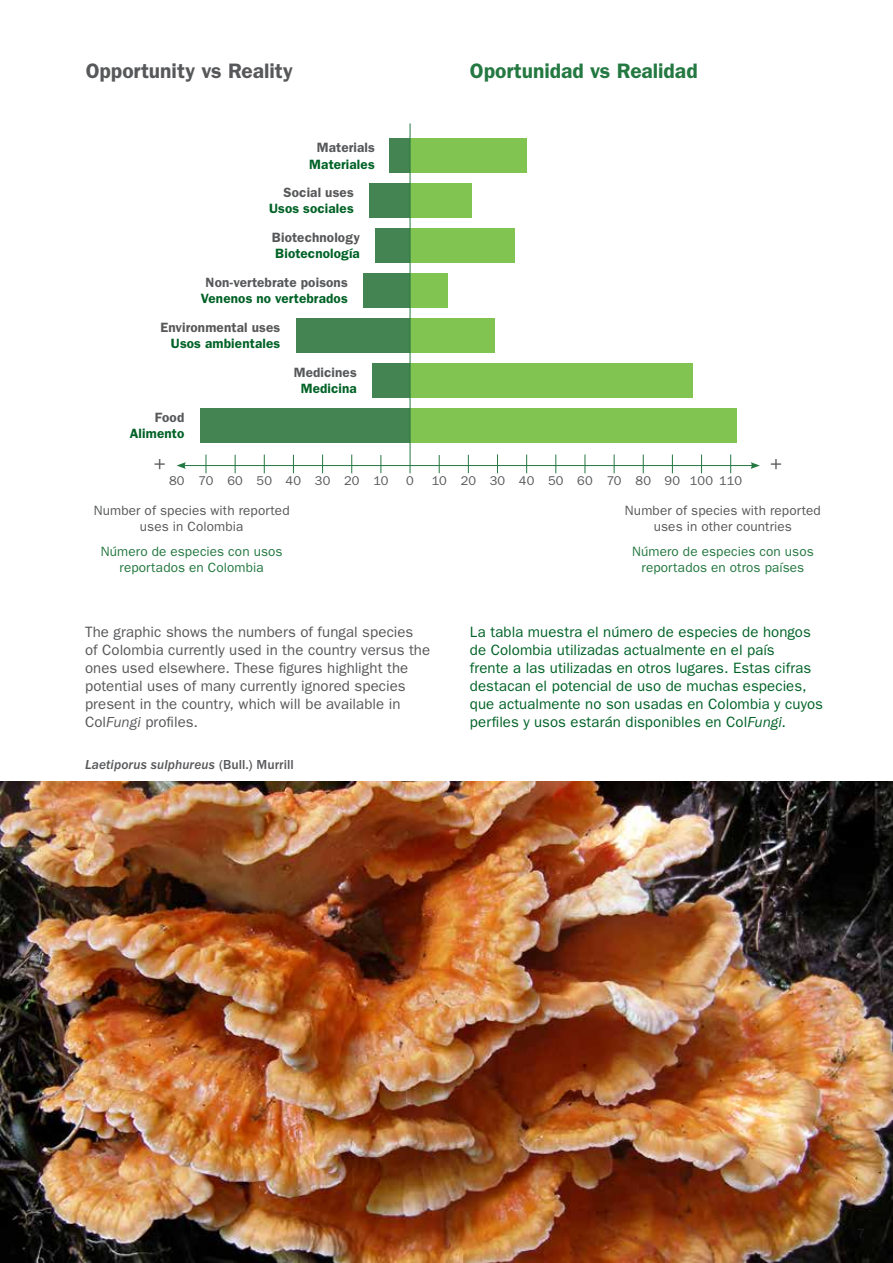
<style>
.page{position:relative;width:893px;height:1263px;background:#fff}
.page>*{position:absolute;margin:0;border:0;box-sizing:border-box;transform-origin:0 0}
.sub_head_en{font:600 21px "ITC Franklin Gothic Std";color:#247841}
.sub_head_en-2{font:600 21px "ITC Franklin Gothic Std";color:#57585a}
.text_en{font:19.65px "ITC Franklin Gothic Std";color:#57585a}
.text_sp{font:15px/18px "ITC Franklin Gothic Std";letter-spacing:.005em;color:#016226}
.text_en-2{font:15px/18px "ITC Franklin Gothic Std";letter-spacing:.005em;color:#57585a}
.text_en-3{font:600 13.5px/16.5px "ITC Franklin Gothic Std";letter-spacing:.01em;color:#57585a;text-align:center}
.text_en-4{font:13.5px/16.2px "ITC Franklin Gothic Std";letter-spacing:.01em;color:#247841;text-align:center}
.text_en-5{font:13.5px/16.2px "ITC Franklin Gothic Std";letter-spacing:.01em;color:#57585a;text-align:center}
.text_en-6{font:600 13.5px/16.5px "ITC Franklin Gothic Std";letter-spacing:.01em;color:#016226;text-align:right}
.caption_en_grey{font:13.5px "ITC Franklin Gothic Std Med It";letter-spacing:.005em;color:#57585a}
.t1{font:13.5px "ITC Franklin Gothic Std";color:#231f20}
.sub_head_en_small{font:12.75px "ITC Franklin Gothic Std";letter-spacing:.015em;color:#57585a}
.s1{color:#57585a}
.s2{color:#016226}
.s3{font-style:italic}
.s4{font-family:"ITC Franklin Gothic Std";font-weight:500}
</style>
<div class="page">
<div style="left:200px;top:408px;width:210px;height:34px;background:#438452"></div>
<div style="left:410px;top:408px;width:327px;height:34px;background:#82c451"></div>
<div style="left:363px;top:274px;width:47px;height:34px;background:#438452"></div>
<div style="left:410px;top:274px;width:38px;height:34px;background:#82c451"></div>
<div style="left:369px;top:184px;width:41px;height:34px;background:#438452"></div>
<div style="left:410px;top:184px;width:61px;height:34px;background:#82c451"></div>
<div style="left:372px;top:363px;width:38px;height:34px;background:#438452"></div>
<div style="left:410px;top:363px;width:283px;height:34px;background:#82c451"></div>
<div style="left:375px;top:229px;width:35px;height:34px;background:#438452"></div>
<div style="left:410px;top:229px;width:105px;height:34px;background:#82c451"></div>
<div style="left:390px;top:139px;width:20px;height:34px;background:#438452"></div>
<div style="left:410px;top:139px;width:117px;height:34px;background:#82c451"></div>
<div style="left:296px;top:318px;width:114px;height:34px;background:#438452"></div>
<div style="left:410px;top:318px;width:85px;height:34px;background:#82c451"></div>
<hr style="left:183px;top:465px;width:570px;height:1px;background:#247841">
<svg style="left:177px;top:462px;width:9px;height:7px"></svg>
<svg style="left:751px;top:462px;width:9px;height:7px"></svg>
<svg style="left:614px;top:454px;width:1px;height:19px"></svg>
<svg style="left:730px;top:454px;width:1px;height:19px"></svg>
<svg style="left:585px;top:454px;width:1px;height:19px"></svg>
<svg style="left:701px;top:454px;width:1px;height:19px"></svg>
<svg style="left:555px;top:454px;width:1px;height:19px"></svg>
<svg style="left:672px;top:454px;width:1px;height:19px"></svg>
<svg style="left:526px;top:454px;width:1px;height:19px"></svg>
<svg style="left:643px;top:454px;width:1px;height:19px"></svg>
<svg style="left:497px;top:454px;width:1px;height:19px"></svg>
<svg style="left:468px;top:455px;width:1px;height:18px"></svg>
<svg style="left:439px;top:455px;width:1px;height:18px"></svg>
<hr style="left:410px;top:123px;width:1px;height:350px;background:#247841">
<svg style="left:381px;top:455px;width:1px;height:18px"></svg>
<svg style="left:351px;top:454px;width:1px;height:19px"></svg>
<svg style="left:322px;top:454px;width:1px;height:19px"></svg>
<svg style="left:293px;top:455px;width:1px;height:18px"></svg>
<svg style="left:264px;top:454px;width:1px;height:19px"></svg>
<svg style="left:235px;top:455px;width:1px;height:18px"></svg>
<svg style="left:206px;top:454px;width:1px;height:19px"></svg>
<img style="left:0;top:781px;width:893px;height:482px">
<p class="sub_head_en-2" style="left:86px;top:59px;width:209px">Opportunity vs Reality</p>
<p class="sub_head_en" style="left:470px;top:59px;width:229px">Oportunidad vs Realidad</p>
<p class="text_en-6" style="left:309px;top:139px;width:67px;text-align:center"><span class="s1">Materials<br></span>Materiales</p>
<p class="text_en-6" style="left:269px;top:184px;width:86px"><span class="s1">Social uses<br></span>Usos sociales</p>
<p class="text_en-3" style="left:272px;top:229px;width:89px;text-align:left">Biotechnology<br><span class="s2">Biotecnología</span></p>
<p class="text_en-3" style="left:201px;top:274px;width:149px">Non-vertebrate poisons<br><span class="s2">Venenos no vertebrados</span></p>
<p class="text_en-3" style="left:160px;top:319px;width:121px;text-align:right">Environmental uses<br><span class="s2">Usos ambientales</span></p>
<p class="text_en-3" style="left:294px;top:364px;width:65px">Medicines<br><span class="s2">Medicina</span></p>
<p class="text_en-6" style="left:130px;top:409px;width:56px"><span class="s1">Food<br></span>Alimento</p>
<p class="text_en" style="left:148px;top:470px;width:13px;rotate:-90deg">+</p>
<p class="text_en" style="left:764px;top:470px;width:13px;rotate:-90deg">+</p>
<p class="text_en-5" style="left:94px;top:503px;width:198px">Number of species with reported uses in Colombia</p>
<p class="text_en-4" style="left:101px;top:543px;width:183px">Número de especies con usos reportados en Colombia</p>
<p class="sub_head_en_small" style="left:169px;top:473px;width:17px">80</p>
<p class="sub_head_en_small" style="left:199px;top:473px;width:16px">70</p>
<p class="sub_head_en_small" style="left:227px;top:473px;width:17px">60</p>
<p class="sub_head_en_small" style="left:257px;top:473px;width:17px">50</p>
<p class="sub_head_en_small" style="left:286px;top:473px;width:17px">40</p>
<p class="sub_head_en_small" style="left:315px;top:473px;width:17px">30</p>
<p class="sub_head_en_small" style="left:344px;top:473px;width:17px">20</p>
<p class="sub_head_en_small" style="left:373px;top:473px;width:17px">10</p>
<p class="sub_head_en_small" style="left:406px;top:473px;width:9px">0</p>
<p class="sub_head_en_small" style="left:432px;top:473px;width:17px">10</p>
<p class="sub_head_en_small" style="left:461px;top:473px;width:17px">20</p>
<p class="sub_head_en_small" style="left:490px;top:473px;width:17px">30</p>
<p class="sub_head_en_small" style="left:519px;top:473px;width:17px">40</p>
<p class="sub_head_en_small" style="left:548px;top:473px;width:17px">50</p>
<p class="sub_head_en_small" style="left:577px;top:473px;width:17px">60</p>
<p class="sub_head_en_small" style="left:607px;top:473px;width:16px">70</p>
<p class="sub_head_en_small" style="left:635px;top:473px;width:17px">80</p>
<p class="sub_head_en_small" style="left:665px;top:473px;width:17px">90</p>
<p class="sub_head_en_small" style="left:690px;top:473px;width:25px">100</p>
<p class="sub_head_en_small" style="left:719px;top:473px;width:24px">110</p>
<p class="text_en-5" style="left:625px;top:502px;width:198px">Number of species with reported uses in other countries</p>
<p class="text_en-4" style="left:632px;top:543px;width:183px">Número de especies con usos reportados en otros países</p>
<p class="text_en-2" style="left:85px;top:623px;width:347px">The graphic shows the numbers of fungal species<br>of Colombia currently used in the country versus the ones used elsewhere. These figures highlight the potential uses of many currently ignored species present in the country, which will be available in Col<span class="s3">Fungi</span> profiles.</p>
<p class="text_sp" style="left:470px;top:623px;width:354px">La tabla muestra el número de especies de hongos de Colombia utilizadas actualmente en el país<br>frente a las utilizadas en otros lugares. Estas cifras destacan el potencial de uso de muchas especies, que actualmente no son usadas en Colombia y cuyos perfiles y usos estarán disponibles en Col<span class="s3">Fungi</span>.</p>
<p class="caption_en_grey" style="left:85px;top:757px;width:210px">Laetiporus sulphureus <span class="s4">(Bull.) Murrill</span></p>
<p class="t1" style="left:857px;top:1225px;width:10px">7</p>
</div>
